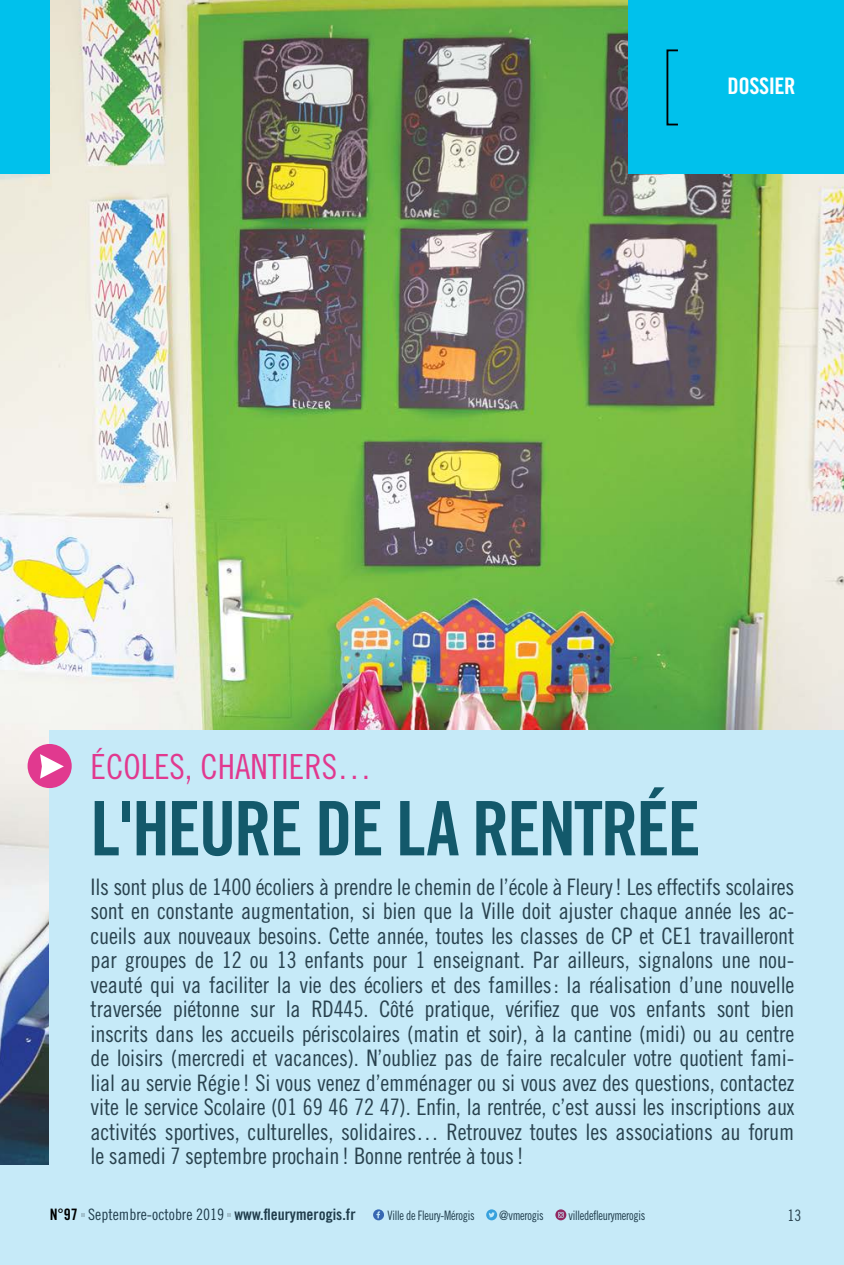
<style>
.page{position:relative;width:844px;height:1265px;background:#fff}
.page>*{position:absolute;margin:0;border:0;box-sizing:border-box;transform-origin:0 0}
.t1{font:75.25px "Trade Gothic LT Std Bd Cn 20";letter-spacing:-.03em;color:#13596b}
.t2{font:34.65px "Trade Gothic LT Std Cn 18";color:#e1398f}
.t3{font:22.75px/24.5px "Trade Gothic LT Std Cn 18";letter-spacing:-.01em;color:#29424e;text-align:justify}
.t4{font:22.75px "Trade Gothic LT Std Bd Cn 20";color:#fff}
.t5{font:15.75px "Trade Gothic LT Std Cn 18";color:#29424e}
.t6{font:12.95px "Trade Gothic LT Std Cn 18";letter-spacing:-.02em;color:#29424e;scale:.9 1}
.s1{font-family:"Trade Gothic LT Std Bd Cn 20";color:#000}
.s2{font-family:"Trade Gothic LT Std Bd Cn 20"}
</style>
<div class="page">
<img style="left:0;top:0;width:843px;height:1166px">
<div style="left:0;top:1166px;width:843px;height:99px;background:#c6eaf8"></div>
<div style="left:0;top:0;width:50px;height:174px;background:#00c1ec"></div>
<div style="left:628px;top:0;width:215px;height:174px;background:#00c1ec"></div>
<div style="left:666px;top:49px;width:12px;height:76px;border:2px solid #000"></div>
<div style="left:50px;top:730px;width:793px;height:461px;background:#c6eaf8"></div>
<div style="left:28px;top:744px;width:44px;height:44px;background:#e1398f;border-radius:50%"></div>
<svg style="left:40px;top:754px;width:24px;height:25px"></svg>
<svg style="left:81px;top:1213px;width:4px;height:4px"></svg>
<svg style="left:227px;top:1213px;width:4px;height:4px"></svg>
<svg style="left:373px;top:1209px;width:11px;height:11px"></svg>
<svg style="left:376px;top:1211px;width:4px;height:7px"></svg>
<svg style="left:486px;top:1209px;width:11px;height:11px"></svg>
<svg style="left:488px;top:1212px;width:6px;height:5px"></svg>
<svg style="left:555px;top:1209px;width:11px;height:11px"></svg>
<svg style="left:558px;top:1212px;width:5px;height:6px"></svg>
<p class="t4" style="left:727px;top:72px;width:58px">DOSSIER</p>
<h2 class="t2" style="left:91px;top:746px;width:17px">écoles</h2>
<h2 class="t2" style="left:185px;top:746px;width:32px">, chantiers</h2>
<h2 class="t2" style="left:337px;top:746px;width:36px">…</h2>
<h1 class="t1" style="left:91px;top:783px;width:611px">l'heure de la rentrée</h1>
<p class="t3" style="left:91px;top:874px;width:705px">Ils sont plus de 1400 écoliers à prendre le chemin de l’école à Fleury! Les effectifs scolaires sont en constante augmentation, si bien que la Ville doit ajuster chaque année les ac&shy;cueils aux nouveaux besoins. Cette année, toutes les classes de CP et CE1 travailleront par groupes de 12 ou 13 enfants pour 1 enseignant. Par ailleurs, signalons une nou&shy;veauté qui va faciliter la vie des écoliers et des familles: la réalisation d’une nouvelle traversée piétonne sur la RD445. Côté pratique, vérifiez que vos enfants sont bien inscrits dans les accueils périscolaires (matin et soir), à la cantine (midi) ou au centre de loisirs (mercredi et vacances). N’oubliez pas de faire recalculer votre quotient fami&shy;lial au servie Régie! Si vous venez d’emménager ou si vous avez des questions, contactez vite le service Scolaire (01 69 46 72 47). Enfin, la rentrée, c’est aussi les inscriptions aux activités sportives, culturelles, solidaires… Retrouvez toutes les associations au forum le samedi 7 septembre prochain! Bonne rentrée à tous!</p>
<p class="t5" style="left:50px;top:1205px;width:307px"><span class="s1">N°97</span> Septembre-octobre 2019 <span class="s2">www.fleurymerogis.fr</span></p>
<p class="t6" style="left:387px;top:1208px;width:98px">Ville de Fleury-Mérogis</p>
<p class="t6" style="left:499px;top:1208px;width:51px">@vmerogis</p>
<p class="t6" style="left:568px;top:1208px;width:87px">villedefleurymerogis</p>
<p class="t5" style="left:787px;top:1206px;width:15px">13</p>
</div>
